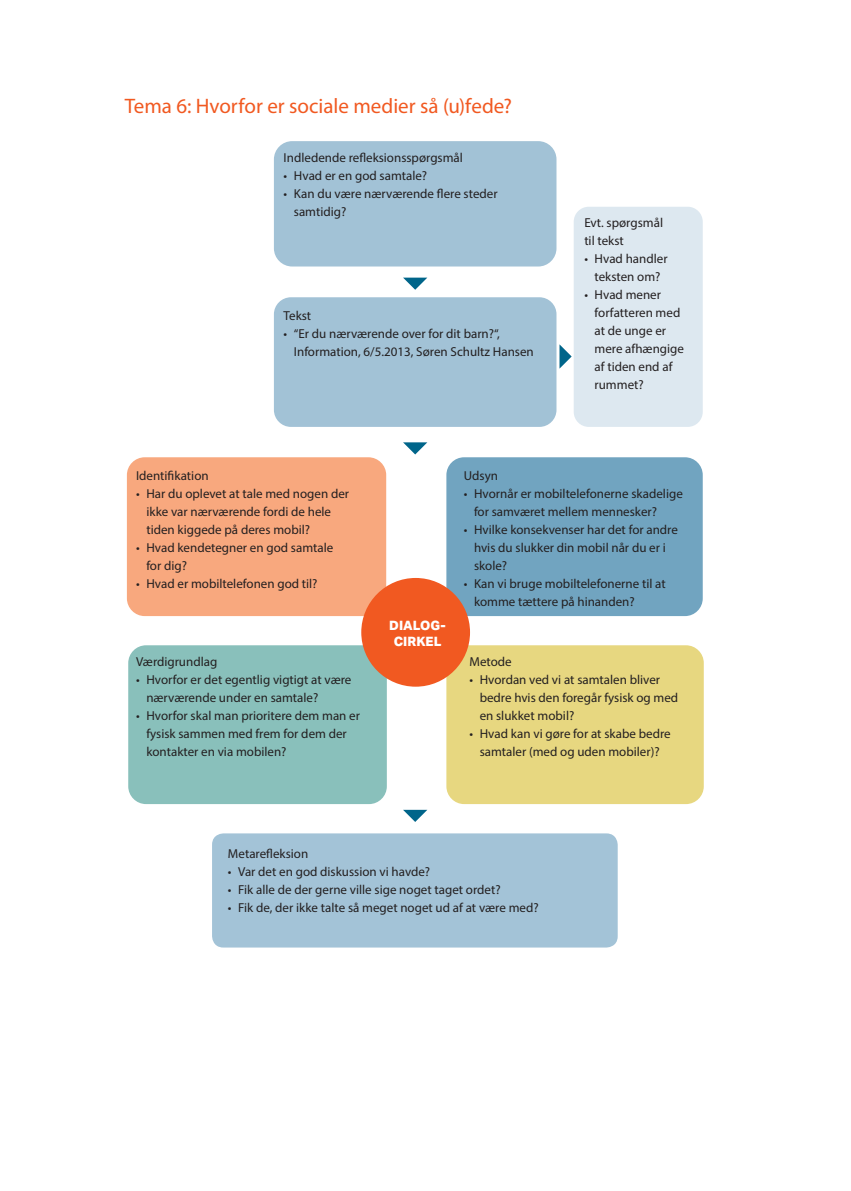
<style>
.page{position:relative;width:851px;height:1191px;background:#fff}
.page>*{position:absolute;margin:0;border:0;box-sizing:border-box;transform-origin:0 0}
.t1{font:21px "Myriad Pro";color:#f15921}
.t2{font:13px/18px "Myriad Pro";color:#231f20}
.t3{font:800 13px/15.6px "Aktiv Grotesk";color:#fff;text-align:center}
</style>
<div class="page">
<div style="left:127px;top:457px;width:259px;height:159px;background:#f8a87e;border-radius:18px"></div>
<div style="left:446px;top:457px;width:256px;height:159px;background:#71a4c0;border-radius:18px"></div>
<div style="left:128px;top:645px;width:259px;height:159px;background:#89c0bb;border-radius:18px"></div>
<div style="left:446px;top:645px;width:257px;height:159px;background:#e7d780;border-radius:18px"></div>
<div style="left:361px;top:578px;width:109px;height:108px;background:#f15921;border-radius:50%"></div>
<div style="left:573px;top:207px;width:129px;height:220px;background:#dde8f0;border-radius:15px"></div>
<div style="left:274px;top:141px;width:282px;height:125px;background:#a2c2d6;border-radius:18px"></div>
<div style="left:274px;top:297px;width:282px;height:130px;background:#a2c2d6;border-radius:17px"></div>
<svg style="left:403px;top:278px;width:24px;height:12px"></svg>
<svg style="left:403px;top:442px;width:24px;height:12px"></svg>
<svg style="left:559px;top:344px;width:12px;height:25px"></svg>
<svg style="left:403px;top:810px;width:24px;height:12px"></svg>
<div style="left:212px;top:833px;width:405px;height:114px;background:#a3c3d7;border-radius:11px"></div>
<h1 class="t1" style="left:125px;top:93px;width:389px">Tema 6: Hvorfor er sociale medier så (u)fede?</h1>
<p class="t2" style="left:283px;top:148px;width:181px">Indledende refleksionsspørgsmål</p>
<p class="t2" style="left:283px;top:166px;width:145px">• Hvad er en god samtale?</p>
<p class="t2" style="left:294px;top:184px;width:205px;text-indent:-10px">• Kan du være nærværende flere steder samtidig?</p>
<p class="t2" style="left:283px;top:306px;width:29px">Tekst</p>
<p class="t2" style="left:294px;top:324px;width:241px;text-indent:-10px">• “Er du nærværende over for dit barn?“,<br>Information, 6/5.2013, Søren Schultz Hansen</p>
<p class="t2" style="left:584px;top:213px;width:80px">Evt. spørgsmål til tekst</p>
<p class="t2" style="left:584px;top:249px;width:85px;text-align:center">• Hvad handler teksten om?</p>
<p class="t2" style="left:594px;top:285px;width:91px;text-indent:-10px">• Hvad mener forfatteren med at de unge er mere afhængige af tiden end af rummet?</p>
<p class="t2" style="left:136px;top:466px;width:74px">Identifikation</p>
<p class="t2" style="left:146px;top:484px;width:204px;text-indent:-10px">• Har du oplevet at tale med nogen der ikke var nærværende fordi de hele tiden kiggede på deres mobil?</p>
<p class="t2" style="left:146px;top:538px;width:188px;text-indent:-10px">• Hvad kendetegner en god samtale for dig?</p>
<p class="t2" style="left:136px;top:574px;width:183px">• Hvad er mobiltelefonen god til?</p>
<p class="t2" style="left:136px;top:652px;width:83px">Værdigrundlag</p>
<p class="t2" style="left:146px;top:670px;width:206px;text-indent:-10px">• Hvorfor er det egentlig vigtigt at være nærværende under en samtale?</p>
<p class="t2" style="left:146px;top:707px;width:215px;text-indent:-10px">• Hvorfor skal man prioritere dem man er fysisk sammen med frem for dem der kontakter en via mobilen?</p>
<p class="t3" style="left:389px;top:617px;width:58px">DIALOG-<br>CIRKEL</p>
<p class="t2" style="left:463px;top:466px;width:36px">Udsyn</p>
<p class="t2" style="left:474px;top:484px;width:210px;text-indent:-10px">• Hvornår er mobiltelefonerne skadelige for samværet mellem mennesker?</p>
<p class="t2" style="left:474px;top:520px;width:205px;text-indent:-10px">• Hvilke konsekvenser har det for andre hvis du slukker din mobil når du er i skole?</p>
<p class="t2" style="left:474px;top:574px;width:193px;text-indent:-10px">• Kan vi bruge mobiltelefonerne til at komme tættere på hinanden?</p>
<p class="t2" style="left:469px;top:653px;width:44px">Metode</p>
<p class="t2" style="left:479px;top:671px;width:200px;text-indent:-10px">• Hvordan ved vi at samtalen bliver bedre hvis den foregår fysisk og med en slukket mobil?</p>
<p class="t2" style="left:469px;top:725px;width:203px;text-align:center">• Hvad kan vi gøre for at skabe bedre samtaler (med og uden mobiler)?</p>
<p class="t2" style="left:228px;top:844px;width:82px">Metarefleksion</p>
<p class="t2" style="left:228px;top:862px;width:204px">• Var det en god diskussion vi havde?</p>
<p class="t2" style="left:228px;top:880px;width:274px">• Fik alle de der gerne ville sige noget taget ordet?</p>
<p class="t2" style="left:228px;top:898px;width:312px">• Fik de, der ikke talte så meget noget ud af at være med?</p>
</div>
